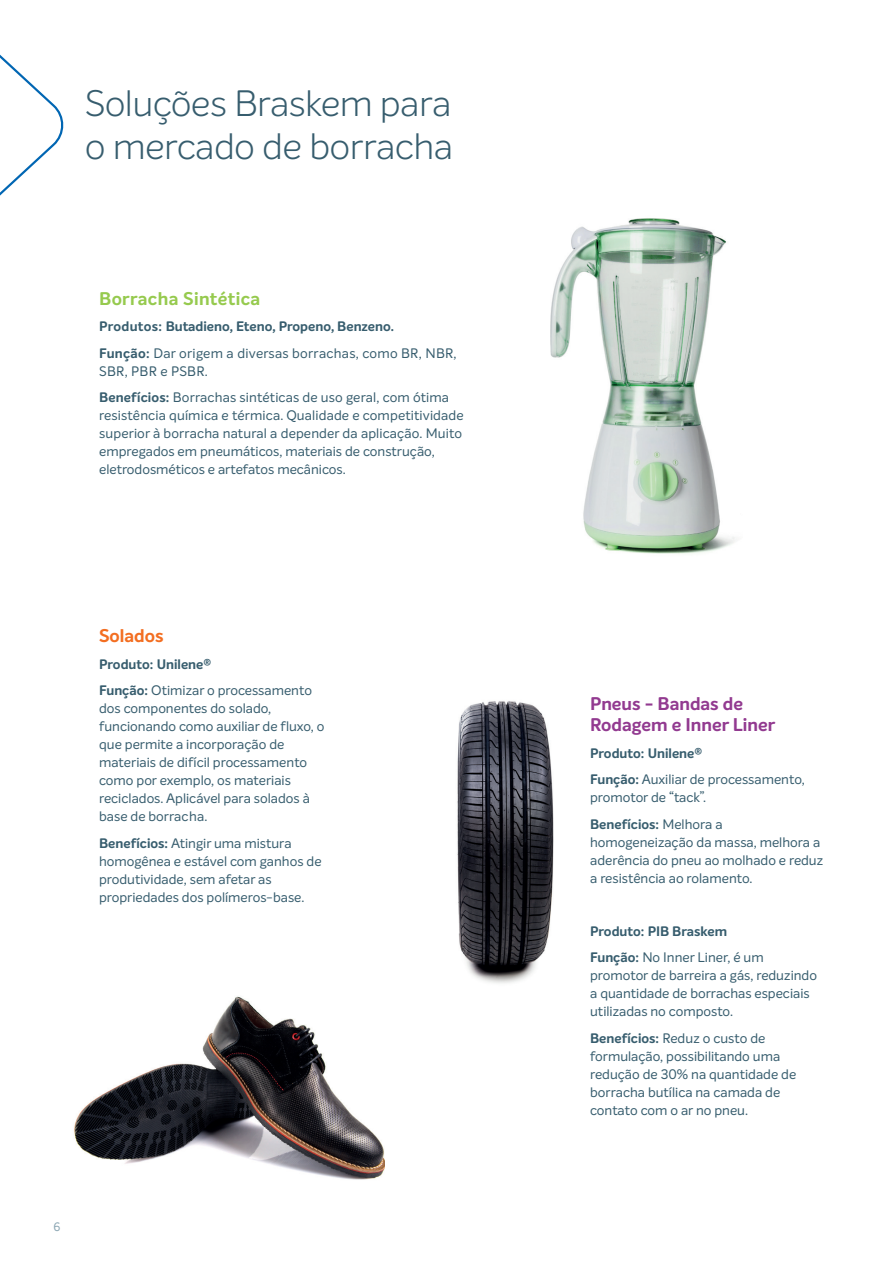
<style>
.page{position:relative;width:893px;height:1263px;background:#fff}
.page>*{position:absolute;margin:0;border:0;box-sizing:border-box;transform-origin:0 0}
.t1{font:300 36px/43.2px "Intelo";color:#375d6e}
.t2{font:700 18px/21.6px "Intelo";color:#923a90}
.t3{font:700 18px "Intelo";letter-spacing:.02em;color:#96ca4e}
.t4{font:700 18px "Intelo";color:#f36e21}
.t5{font:13.5px/18px "Intelo";color:#375d6e}
.t6{font:700 13.5px/26.5px "Intelo";color:#375d6e}
.t7{font:12px "Intelo";color:#8ba6b3}
.s1{font-weight:400}
.s2{font-weight:700}
</style>
<div class="page">
<img style="left:74px;top:996px;width:310px;height:184px">
<img style="left:457px;top:701px;width:97px;height:282px">
<svg style="left:0;top:54px;width:64px;height:142px"></svg>
<img style="left:550px;top:218px;width:185px;height:336px">
<h1 class="t1" style="left:85px;top:81px;width:369px">Soluções Braskem para o mercado de borracha</h1>
<h2 class="t3" style="left:99px;top:287px;width:163px">Borracha Sintética</h2>
<p class="t6" style="left:99px;top:313px;width:359px">Produtos: Butadieno, Eteno, Propeno, Benzeno.<br>Função: <span class="s1">Dar origem a diversas borrachas, como BR, NBR,</span></p>
<p class="t5" style="left:99px;top:358px;width:351px;line-height:26.5px">SBR, PBR e PSBR.<br><span class="s2">Benefícios:</span> Borrachas sintéticas de uso geral, com ótima</p>
<p class="t5" style="left:99px;top:406px;width:366px">resistência química e térmica. Qualidade e competitividade superior à borracha natural a depender da aplicação. Muito empregados em pneumáticos, materiais de construção, eletrodosméticos e artefatos mecânicos.</p>
<h2 class="t4" style="left:99px;top:625px;width:66px">Solados</h2>
<p class="t6" style="left:99px;top:651px;width:214px">Produto: Unilene®<br>Função: <span class="s1">Otimizar o processamento</span></p>
<p class="t5" style="left:99px;top:700px;width:227px">dos componentes do solado, funcionando como auxiliar de fluxo, o que permite a incorporação de materiais de difícil processamento como por exemplo, os materiais reciclados. Aplicável para solados à base de borracha.</p>
<p class="t5" style="left:99px;top:834px;width:224px"><span class="s2">Benefícios:</span> Atingir uma mistura homogênea e estável com ganhos de produtividade, sem afetar as propriedades dos polímeros-base.</p>
<p class="t7" style="left:53px;top:1219px;width:8px">6</p>
<h2 class="t2" style="left:590px;top:693px;width:187px">Pneus - Bandas de<br>Rodagem e Inner Liner</h2>
<p class="t5" style="left:590px;top:740px;width:216px;line-height:26.5px"><span class="s2">Produto: Unilene®<br>Função:</span> Auxiliar de processamento,</p>
<p class="t5" style="left:590px;top:784px;width:134px;line-height:26.5px">promotor de “tack”.<br><span class="s2">Benefícios:</span> Melhora a</p>
<p class="t5" style="left:590px;top:833px;width:235px">homogeneização da massa, melhora a aderência do pneu ao molhado e reduz a resistência ao rolamento.</p>
<p class="t6" style="left:590px;top:918px;width:175px">Produto: PIB Braskem<br>Função: <span class="s1">No Inner Liner, é um</span></p>
<p class="t5" style="left:590px;top:966px;width:228px">promotor de barreira a gás, reduzindo a quantidade de borrachas especiais utilizadas no composto.</p>
<p class="t5" style="left:590px;top:1029px;width:208px"><span class="s2">Benefícios:</span> Reduz o custo de formulação, possibilitando uma redução de 30% na quantidade de borracha butílica na camada de contato com o ar no pneu.</p>
</div>
